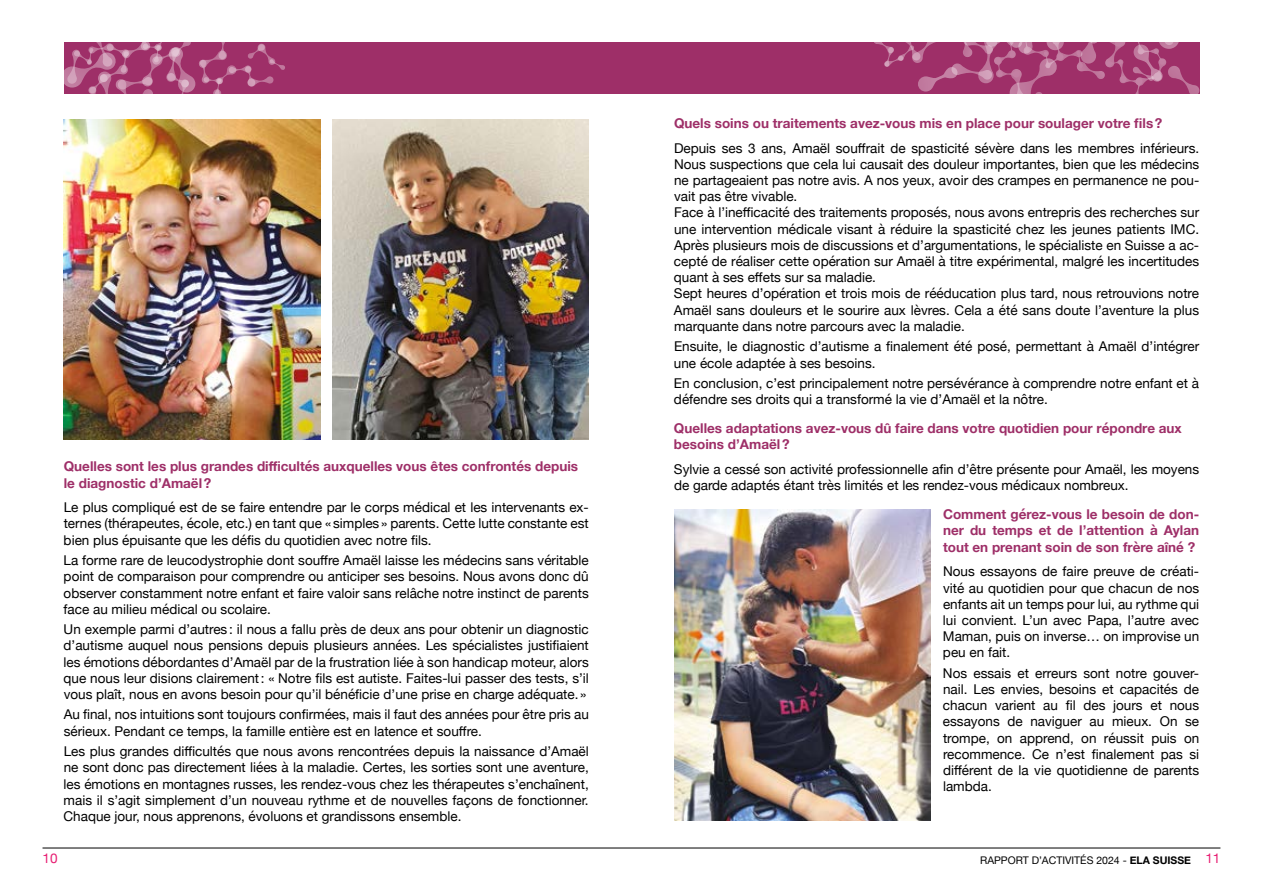
<style>
.page{position:relative;width:1263px;height:893px;background:#fff}
.page>*{position:absolute;margin:0;border:0;box-sizing:border-box;transform-origin:0 0}
.t1{font:13.5px/16.2px "Helvetica Neue";color:#000;text-align:justify}
.t2{font:700 13.5px/16.2px "Helvetica Neue";color:#9e2f68}
.t3{font:13.5px "Helvetica Neue";color:#e71d72}
.t4{font:10.5px "Helvetica Neue";color:#000}
.s1{font-weight:700}
.s2{font-size:13.5px;color:#e71d72}
</style>
<div class="page">
<hr style="left:43px;top:848px;width:1177px;height:1px;background:#000">
<div style="left:64px;top:43px;width:1135px;height:51px;background:#9e2f68"></div>
<img style="left:333px;top:119px;width:256px;height:321px">
<img style="left:674px;top:509px;width:256px;height:312px">
<img style="left:64px;top:119px;width:256px;height:321px">
<svg style="left:64px;top:43px;width:221px;height:51px"></svg>
<svg style="left:875px;top:43px;width:324px;height:51px"></svg>
<p class="t2" style="left:64px;top:459px;width:516px">Quelles sont les plus grandes difficultés auxquelles vous êtes confrontés depuis le diagnostic d’Amaël?</p>
<p class="t1" style="left:64px;top:500px;width:527px">Le plus compliqué est de se faire entendre par le corps médical et les intervenants ex&shy;ternes (thérapeutes, école, etc.) en tant que «simples » parents. Cette lutte constante est bien plus épuisante que les défis du quotidien avec notre fils.</p>
<p class="t1" style="left:64px;top:553px;width:527px">La forme rare de leucodystrophie dont souffre Amaël laisse les médecins sans véritable point de comparaison pour comprendre ou anticiper ses besoins. Nous avons donc dû observer constamment notre enfant et faire valoir sans relâche notre instinct de parents face au milieu médical ou scolaire.</p>
<p class="t1" style="left:64px;top:622px;width:527px">Un exemple parmi d’autres: il nous a fallu près de deux ans pour obtenir un diagnostic d’autisme auquel nous pensions depuis plusieurs années. Les spécialistes justifiaient les émotions débordantes d’Amaël par de la frustration liée à son handicap moteur, alors que nous leur disions clairement: « Notre fils est autiste. Faites-lui passer des tests, s’il vous plaît, nous en avons besoin pour qu’il bénéficie d’une prise en charge adéquate. »</p>
<p class="t1" style="left:64px;top:707px;width:527px">Au final, nos intuitions sont toujours confirmées, mais il faut des années pour être pris au sérieux. Pendant ce temps, la famille entière est en latence et souffre.</p>
<p class="t1" style="left:64px;top:744px;width:527px">Les plus grandes difficultés que nous avons rencontrées depuis la naissance d’Amaël ne sont donc pas directement liées à la maladie. Certes, les sorties sont une aventure, les émotions en montagnes russes, les rendez-vous chez les thérapeutes s’enchaînent, mais il s’agit simplement d’un nouveau rythme et de nouvelles façons de fonctionner.<br>Chaque jour, nous apprenons, évoluons et grandissons ensemble.</p>
<p class="t2" style="left:674px;top:115px;width:490px">Quels soins ou traitements avez-vous mis en place pour soulager votre fils?</p>
<p class="t1" style="left:674px;top:141px;width:527px;text-align:left">Depuis ses 3 ans, Amaël souffrait de spasticité sévère dans les membres inférieurs.<br>Nous suspections que cela lui causait des douleur importantes, bien que les médecins ne partageaient pas notre avis. A nos yeux, avoir des crampes en permanence ne pou&shy;vait pas être vivable.<br>Face à l’inefficacité des traitements proposés, nous avons entrepris des recherches sur une intervention médicale visant à réduire la spasticité chez les jeunes patients IMC.<br>Après plusieurs mois de discussions et d’argumentations, le spécialiste en Suisse a ac&shy;cepté de réaliser cette opération sur Amaël à titre expérimental, malgré les incertitudes quant à ses effets sur sa maladie.<br>Sept heures d’opération et trois mois de rééducation plus tard, nous retrouvions notre Amaël sans douleurs et le sourire aux lèvres. Cela a été sans doute l’aventure la plus marquante dans notre parcours avec la maladie.</p>
<p class="t1" style="left:674px;top:339px;width:527px">Ensuite, le diagnostic d’autisme a finalement été posé, permettant à Amaël d’intégrer une école adaptée à ses besoins.</p>
<p class="t1" style="left:674px;top:376px;width:527px">En conclusion, c’est principalement notre persévérance à comprendre notre enfant et à défendre ses droits qui a transformé la vie d’Amaël et la nôtre.</p>
<p class="t2" style="left:674px;top:421px;width:509px">Quelles adaptations avez-vous dû faire dans votre quotidien pour répondre aux besoins d’Amaël?</p>
<p class="t1" style="left:674px;top:462px;width:527px">Sylvie a cessé son activité professionnelle afin d’être présente pour Amaël, les moyens de garde adaptés étant très limités et les rendez-vous médicaux nombreux.</p>
<p class="t2" style="left:943px;top:507px;width:258px;text-align:justify">Comment gérez-vous le besoin de don&shy;ner du temps et de l’attention à Aylan tout en prenant soin de son frère aîné ?</p>
<p class="t1" style="left:943px;top:564px;width:258px">Nous essayons de faire preuve de créati&shy;vité au quotidien pour que chacun de nos enfants ait un temps pour lui, au rythme qui lui convient. L’un avec Papa, l’autre avec Maman, puis on inverse… on improvise un peu en fait.</p>
<p class="t1" style="left:943px;top:666px;width:258px">Nos essais et erreurs sont notre gouver&shy;nail. Les envies, besoins et capacités de chacun varient au fil des jours et nous essayons de naviguer au mieux. On se trompe, on apprend, on réussit puis on recommence. Ce n’est finalement pas si différent de la vie quotidienne de parents lambda.</p>
<p class="t3" style="left:43px;top:849px;width:17px">10</p>
<p class="t4" style="left:980px;top:853px;width:242px">RAPPORT D’ACTIVITÉS 2024 - <span class="s1">ELA SUISSE</span> <span class="s2">11</span></p>
</div>
